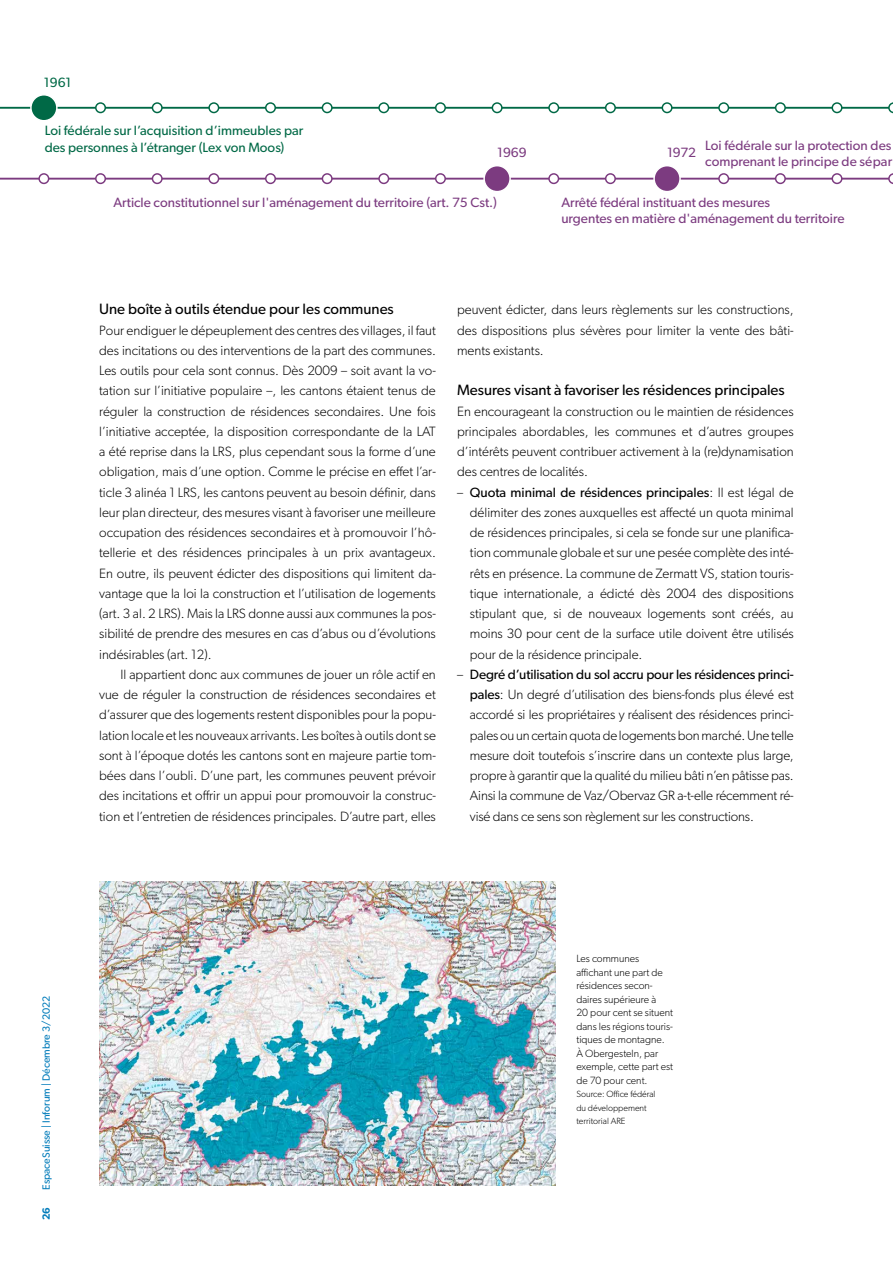
<style>
.page{position:relative;width:893px;height:1263px;background:#fff}
.page>*{position:absolute;margin:0;border:0;box-sizing:border-box;transform-origin:0 0}
.Untertitel{font:15px "Gibson";color:#000}
.Lauftext_Blocksatz{font:300 13.5px/20.2px "Gibson";color:#000;text-align:justify}
.Lauftext_Blocksatz_E{font:300 13.5px/20.2px "Gibson";color:#000;text-align:justify}
.t1{font:13.5px/16.2px "Gibson";color:#7c3b80}
.t2{font:13.5px/16.2px "Gibson";color:#006946}
.Bildlegende_linksbün{font:300 10.5px/13.5px "Gibson";color:#000}
.t3{font:10.5px "Gibson";color:#007bba}
.t4{font:600 10.5px "Gibson";color:#007bba}
.Bildlegende_linksbün-2{font:300 9px/13.5px "Gibson";color:#000}
.s1{font-weight:400}
</style>
<div class="page">
<svg style="left:0;top:177px;width:888px;height:4px"></svg>
<hr style="left:0;top:178px;width:893px;height:2px;background:#7c3b80">
<svg style="left:0;top:106px;width:888px;height:4px"></svg>
<hr style="left:0;top:107px;width:893px;height:2px;background:#006946">
<svg style="left:95px;top:102px;width:11px;height:11px"></svg>
<svg style="left:38px;top:173px;width:11px;height:11px"></svg>
<svg style="left:95px;top:173px;width:11px;height:11px"></svg>
<svg style="left:152px;top:173px;width:11px;height:11px"></svg>
<svg style="left:208px;top:173px;width:11px;height:11px"></svg>
<svg style="left:265px;top:173px;width:11px;height:11px"></svg>
<svg style="left:322px;top:173px;width:11px;height:11px"></svg>
<svg style="left:378px;top:173px;width:11px;height:11px"></svg>
<svg style="left:435px;top:173px;width:11px;height:11px"></svg>
<svg style="left:548px;top:173px;width:11px;height:11px"></svg>
<svg style="left:605px;top:173px;width:11px;height:11px"></svg>
<svg style="left:718px;top:173px;width:11px;height:11px"></svg>
<svg style="left:775px;top:173px;width:11px;height:11px"></svg>
<svg style="left:831px;top:173px;width:11px;height:11px"></svg>
<svg style="left:888px;top:173px;width:5px;height:11px"></svg>
<svg style="left:152px;top:102px;width:11px;height:11px"></svg>
<svg style="left:208px;top:102px;width:11px;height:11px"></svg>
<svg style="left:265px;top:102px;width:11px;height:11px"></svg>
<svg style="left:322px;top:102px;width:11px;height:11px"></svg>
<svg style="left:378px;top:102px;width:11px;height:11px"></svg>
<svg style="left:435px;top:102px;width:11px;height:11px"></svg>
<svg style="left:492px;top:102px;width:11px;height:11px"></svg>
<svg style="left:548px;top:102px;width:11px;height:11px"></svg>
<svg style="left:605px;top:102px;width:11px;height:11px"></svg>
<svg style="left:662px;top:102px;width:11px;height:11px"></svg>
<svg style="left:718px;top:102px;width:11px;height:11px"></svg>
<svg style="left:775px;top:102px;width:11px;height:11px"></svg>
<svg style="left:831px;top:102px;width:11px;height:11px"></svg>
<svg style="left:888px;top:102px;width:5px;height:11px"></svg>
<svg style="left:30px;top:95px;width:28px;height:25px"></svg>
<svg style="left:483px;top:166px;width:28px;height:25px"></svg>
<svg style="left:653px;top:166px;width:28px;height:25px"></svg>
<img style="left:99px;top:881px;width:456px;height:304px">
<p class="t2" style="left:44px;top:74px;width:29px">1961</p>
<p class="t2" style="left:45px;top:122px;width:260px">Loi fédérale sur l’acquisition d’immeubles par des personnes à l’étranger (Lex von Moos)</p>
<p class="t1" style="left:497px;top:144px;width:31px">1969</p>
<p class="t1" style="left:667px;top:144px;width:30px">1972</p>
<p class="t1" style="left:705px;top:137px;width:189px">Loi fédérale sur la protection des comprenant le principe de sépar</p>
<p class="t1" style="left:114px;top:194px;width:385px">Article constitutionnel sur l'aménagement du territoire (art. 75 Cst.)</p>
<p class="t1" style="left:561px;top:194px;width:285px">Arrêté fédéral instituant des mesures<br>urgentes en matière d'aménagement du territoire</p>
<p class="Untertitel" style="left:99px;top:300px;width:296px">Une boîte à outils étendue pour les communes</p>
<p class="Lauftext_Blocksatz" style="left:99px;top:320px;width:338px">Pour endiguer le dépeuplement des centres des villages, il faut des incitations ou des interventions de la part des communes.<br>Les outils pour cela sont connus. Dès 2009 – soit avant la vo&shy;tation sur l’initiative populaire –, les cantons étaient tenus de réguler la construction de résidences secondaires. Une fois l’initiative acceptée, la disposition correspondante de la LAT a été reprise dans la LRS, plus cependant sous la forme d’une obligation, mais d’une option. Comme le précise en effet l’ar&shy;ticle 3 alinéa 1 LRS, les cantons peuvent au besoin définir, dans leur plan directeur, des mesures visant à favoriser une meilleure occupation des résidences secondaires et à promouvoir l’hô&shy;tellerie et des résidences principales à un prix avantageux.<br>En outre, ils peuvent édicter des dispositions qui limitent da&shy;vantage que la loi la construction et l’utilisation de logements (art. 3 al. 2 LRS). Mais la LRS donne aussi aux communes la pos&shy;sibilité de prendre des mesures en cas d’abus ou d’évolutions indésirables (art. 12).</p>
<p class="Lauftext_Blocksatz_E" style="left:99px;top:664px;width:338px;text-indent:21px">Il appartient donc aux communes de jouer un rôle actif en vue de réguler la construction de résidences secondaires et d’assurer que des logements restent disponibles pour la popu&shy;lation locale et les nouveaux arrivants. Les boîtes à outils dont se sont à l’époque dotés les cantons sont en majeure partie tom&shy;bées dans l’oubli. D’une part, les communes peuvent prévoir des incitations et offrir un appui pour promouvoir la construc&shy;tion et l’entretien de résidences principales. D’autre part, elles</p>
<p class="Lauftext_Blocksatz_E" style="left:457px;top:299px;width:338px">peuvent édicter, dans leurs règlements sur les constructions, des dispositions plus sévères pour limiter la vente des bâti&shy;ments existants.</p>
<p class="Untertitel" style="left:457px;top:381px;width:329px">Mesures visant à favoriser les résidences principales</p>
<p class="Lauftext_Blocksatz" style="left:457px;top:401px;width:338px">En encourageant la construction ou le maintien de résidences principales abordables, les communes et d’autres groupes d’intérêts peuvent contribuer activement à la (re)dynamisation des centres de localités.</p>
<p class="Lauftext_Blocksatz" style="left:470px;top:482px;width:325px;text-indent:-13px">– <span class="s1">Quota minimal de résidences principales</span>: Il est légal de délimiter des zones auxquelles est affecté un quota minimal de résidences principales, si cela se fonde sur une planifica&shy;tion communale globale et sur une pesée complète des inté&shy;rêts en présence. La commune de Zermatt VS, station touris&shy;tique internationale, a édicté dès 2004 des dispositions stipulant que, si de nouveaux logements sont créés, au moins 30 pour cent de la surface utile doivent être utilisés pour de la résidence principale.</p>
<p class="Lauftext_Blocksatz" style="left:470px;top:664px;width:325px;text-indent:-13px">– <span class="s1">Degré d’utilisation du sol accru pour les résidences princi&shy;pales</span>: Un degré d’utilisation des biens-fonds plus élevé est accordé si les propriétaires y réalisent des résidences princi&shy;pales ou un certain quota de logements bon marché. Une telle mesure doit toutefois s’inscrire dans un contexte plus large, propre à garantir que la qualité du milieu bâti n’en pâtisse pas.<br>Ainsi la commune de Vaz/Obervaz GR a-t-elle récemment ré&shy;visé dans ce sens son règlement sur les constructions.</p>
<p class="t3" style="left:40px;top:1190px;width:196px;rotate:-90deg">EspaceSuisse | Inforum | Décembre 3/2022</p>
<p class="t4" style="left:40px;top:1220px;width:15px;rotate:-90deg">26</p>
<p class="Bildlegende_linksbün" style="left:576px;top:952px;width:98px">Les communes affichant une part de résidences secon&shy;daires supérieure à<br>20 pour cent se situent dans les régions touris&shy;tiques de montagne.<br>À Obergesteln, par exemple, cette part est de 70 pour cent.</p>
<p class="Bildlegende_linksbün-2" style="left:576px;top:1087px;width:80px">Source: Office fédéral du développement territorial ARE</p>
</div>
